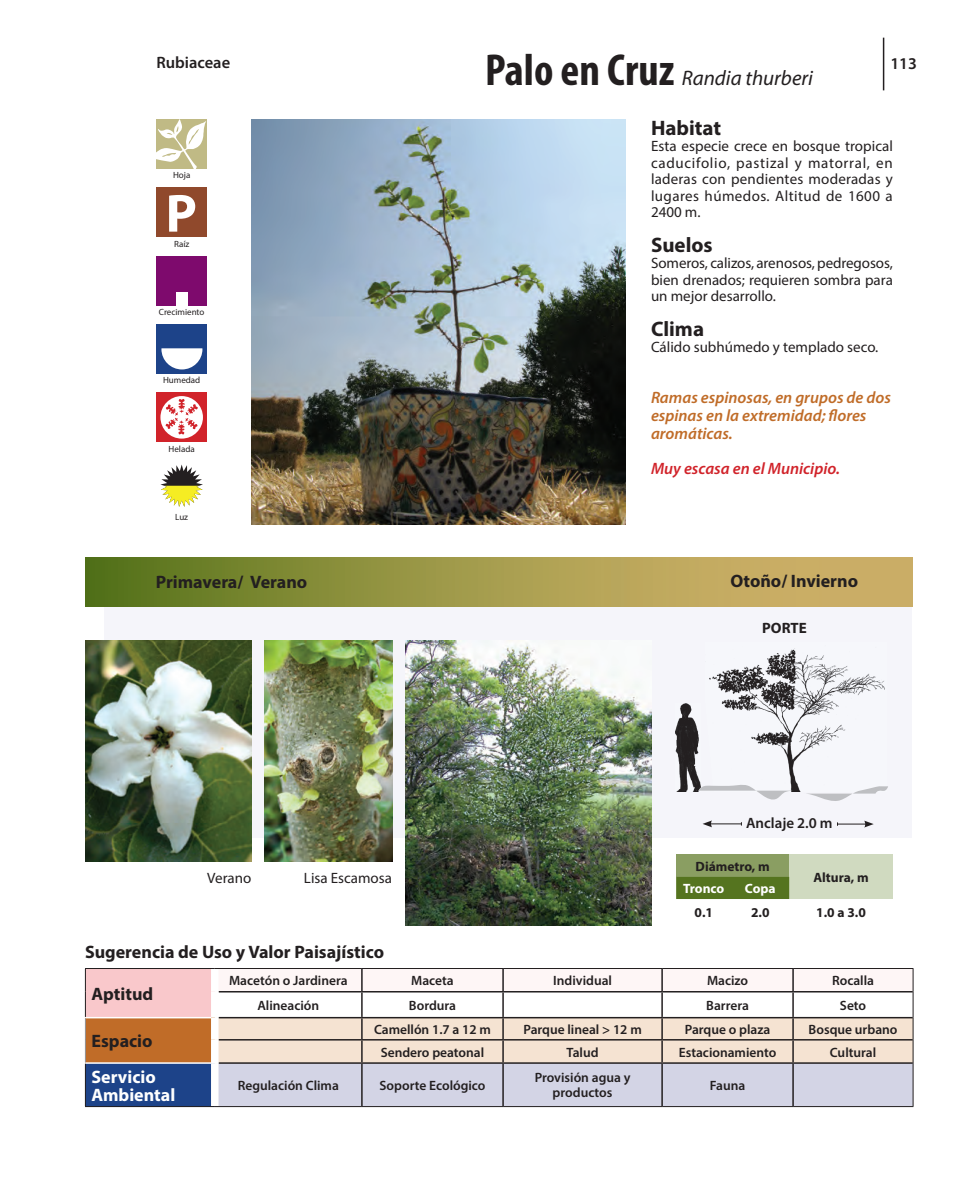
<style>
.page{position:relative;width:978px;height:1191px;background:#fff}
.page>*{position:absolute;margin:0;border:0;box-sizing:border-box;transform-origin:0 0}
.t1{font:700 54px "Myriad Pro";color:#fff}
.t2{font:italic 21px "Myriad Pro";color:#231f20}
.t3{font:700 21px "Myriad Pro";color:#231f20}
.t4{font:700 18px "Myriad Pro";color:#231f20}
.t5{font:700 18px/18px "Myriad Pro";color:#fff}
.t6{font:italic 600 16.5px/18px "Myriad Pro";color:#c06c28}
.t7{font:italic 600 16.5px "Myriad Pro";color:#d1232a}
.t8{font:600 16.5px "Myriad Pro";color:#231f20}
.t9{font:15px/16.5px "Myriad Pro";color:#231f20;text-align:justify}
.t10{font:600 15px "Myriad Pro";color:#231f20}
.t11{font:700 15px "Myriad Pro";color:#231f20}
.t12{font:600 13.5px/15px "Myriad Pro";color:#231f20;text-align:center}
.t13{font:700 13.5px "Myriad Pro";color:#231f20}
.t14{font:700 13.5px "Myriad Pro";letter-spacing:-.005em;color:#fff}
.t15{font:9px "Myriad Pro";color:#231f20}
.s1{font-weight:700;font-style:normal;font-stretch:condensed;font-size:45px}
</style>
<div class="page">
<div style="left:105px;top:600px;width:807px;height:238px;background:#f5f5fa"></div>
<svg style="left:85px;top:557px;width:827px;height:49px;background:#9e9849"></svg>
<img style="left:251px;top:119px;width:374px;height:406px">
<img style="left:85px;top:640px;width:166px;height:221px">
<img style="left:405px;top:640px;width:246px;height:285px">
<img style="left:264px;top:640px;width:128px;height:221px">
<hr style="left:710px;top:823px;width:31px;height:1px;background:#231f20">
<svg style="left:703px;top:820px;width:9px;height:7px"></svg>
<hr style="left:837px;top:823px;width:30px;height:1px;background:#231f20">
<svg style="left:864px;top:820px;width:10px;height:7px"></svg>
<div style="left:676px;top:854px;width:113px;height:23px;background:#8a9e62"></div>
<div style="left:789px;top:854px;width:104px;height:45px;background:#d0dac0"></div>
<div style="left:676px;top:877px;width:113px;height:22px;background:#55741f"></div>
<img style="left:717px;top:648px;width:168px;height:143px">
<svg style="left:803px;top:786px;width:85px;height:15px"></svg>
<div style="left:85px;top:968px;width:130px;height:49px;background:#f9c8cb"></div>
<div style="left:85px;top:1017px;width:130px;height:46px;background:#c06c28"></div>
<div style="left:85px;top:1063px;width:130px;height:43px;background:#1d4389"></div>
<div style="left:211px;top:969px;width:8px;height:22px;background:#fff"></div>
<div style="left:211px;top:991px;width:8px;height:26px;background:#fff"></div>
<div style="left:211px;top:1017px;width:8px;height:22px;background:#fff"></div>
<div style="left:211px;top:1039px;width:8px;height:24px;background:#fff"></div>
<div style="left:211px;top:1063px;width:8px;height:43px;background:#fff"></div>
<hr style="left:85px;top:1017px;width:126px;height:1px;background:#fff">
<hr style="left:85px;top:1062px;width:126px;height:1px;background:#fff">
<hr style="left:85px;top:968px;width:130px;height:1px;background:#231f20">
<svg style="left:85px;top:969px;width:1px;height:93px"></svg>
<svg style="left:215px;top:968px;width:699px;height:138px"></svg>
<hr style="left:85px;top:1063px;width:1px;height:43px;background:#231f20">
<hr style="left:913px;top:1063px;width:1px;height:43px;background:#231f20">
<hr style="left:85px;top:1106px;width:130px;height:1px;background:#231f20">
<hr style="left:215px;top:1106px;width:147px;height:1px;background:#231f20">
<hr style="left:362px;top:1106px;width:141px;height:1px;background:#231f20">
<hr style="left:503px;top:1106px;width:159px;height:1px;background:#231f20">
<hr style="left:662px;top:1106px;width:131px;height:1px;background:#231f20">
<hr style="left:793px;top:1106px;width:120px;height:1px;background:#231f20">
<div style="left:157px;top:256px;width:50px;height:49px;background:#7e0a6d"></div>
<div style="left:176px;top:292px;width:11px;height:13px;background:#fff"></div>
<div style="left:157px;top:187px;width:50px;height:50px;background:#90492c"></div>
<div style="left:157px;top:119px;width:50px;height:49px;background:#c0ba85"></div>
<div style="left:157px;top:324px;width:50px;height:49px;background:#1d4389"></div>
<div style="left:157px;top:393px;width:50px;height:49px;background:#d1232a"></div>
<svg style="left:160px;top:396px;width:43px;height:42px"></svg>
<svg style="left:160px;top:464px;width:43px;height:43px"></svg>
<svg style="left:161px;top:348px;width:41px;height:21px"></svg>
<svg style="left:675px;top:676px;width:120px;height:124px"></svg>
<svg style="left:156px;top:119px;width:50px;height:50px"></svg>
<hr style="left:883px;top:38px;width:1px;height:52px;background:#231f20">
<p class="t8" style="left:156px;top:52px;width:75px">Rubiaceae</p>
<p class="t15" style="left:173px;top:170px;width:19px">Hoja</p>
<h1 class="t1" style="left:166px;top:178px;width:33px">P</h1>
<p class="t15" style="left:174px;top:238px;width:17px">Raíz</p>
<p class="t15" style="left:159px;top:306px;width:47px">Crecimiento</p>
<p class="t15" style="left:163px;top:375px;width:39px">Humedad</p>
<p class="t15" style="left:169px;top:443px;width:28px">Helada</p>
<p class="t15" style="left:175px;top:512px;width:14px">Luz</p>
<h2 class="t2" style="left:485px;top:65px;width:329px"><span class="s1">Palo en Cruz</span> Randia thurberi</h2>
<p class="t8" style="left:890px;top:53px;width:28px">113</p>
<h2 class="t3" style="left:651px;top:114px;width:72px">Habitat</h2>
<p class="t9" style="left:651px;top:138px;width:243px">Esta especie crece en bosque tropical caducifolio, pastizal y matorral, en laderas con pendientes moderadas y lugares húmedos. Altitud de 1600 a 2400 m.</p>
<h2 class="t3" style="left:651px;top:231px;width:63px">Suelos</h2>
<p class="t9" style="left:651px;top:255px;width:243px">Someros, calizos, arenosos, pedregosos, bien drenados; requieren sombra para un mejor desarrollo.</p>
<h2 class="t3" style="left:651px;top:315px;width:55px">Clima</h2>
<p class="t9" style="left:651px;top:339px;width:229px">Cálido subhúmedo y templado seco.</p>
<p class="t6" style="left:651px;top:388px;width:242px">Ramas espinosas, en grupos de dos espinas en la extremidad; flores aromáticas.</p>
<p class="t7" style="left:651px;top:458px;width:191px">Muy escasa en el Municipio.</p>
<p class="t4" style="left:156px;top:570px;width:153px">Primavera/ Verano</p>
<p class="t4" style="left:730px;top:569px;width:129px">Otoño/ Invierno</p>
<p class="t11" style="left:762px;top:618px;width:46px">PORTE</p>
<p class="t9" style="left:207px;top:869px;width:46px">Verano</p>
<p class="t9" style="left:304px;top:869px;width:90px">Lisa Escamosa</p>
<p class="t10" style="left:746px;top:813px;width:88px">Anclaje 2.0 m</p>
<p class="t13" style="left:696px;top:857px;width:76px">Diámetro, m</p>
<p class="t13" style="left:813px;top:868px;width:57px">Altura, m</p>
<p class="t14" style="left:683px;top:879px;width:43px">Tronco</p>
<p class="t14" style="left:745px;top:879px;width:32px">Copa</p>
<p class="t13" style="left:694px;top:903px;width:20px">0.1</p>
<p class="t13" style="left:751px;top:903px;width:20px">2.0</p>
<p class="t13" style="left:816px;top:903px;width:51px">1.0 a 3.0</p>
<p class="t4" style="left:85px;top:940px;width:301px">Sugerencia de Uso y Valor Paisajístico</p>
<p class="t4" style="left:91px;top:982px;width:63px">Aptitud</p>
<p class="t12" style="left:229px;top:972px;width:120px">Macetón o Jardinera</p>
<p class="t12" style="left:411px;top:972px;width:44px">Maceta</p>
<p class="t12" style="left:553px;top:972px;width:60px">Individual</p>
<p class="t12" style="left:707px;top:972px;width:43px">Macizo</p>
<p class="t12" style="left:832px;top:972px;width:44px">Rocalla</p>
<p class="t12" style="left:257px;top:997px;width:63px">Alineación</p>
<p class="t12" style="left:409px;top:997px;width:49px">Bordura</p>
<p class="t12" style="left:706px;top:997px;width:44px">Barrera</p>
<p class="t12" style="left:840px;top:997px;width:28px">Seto</p>
<p class="t4" style="left:91px;top:1029px;width:63px">Espacio</p>
<p class="t12" style="left:374px;top:1021px;width:118px">Camellón 1.7 a 12 m</p>
<p class="t12" style="left:523px;top:1021px;width:120px">Parque lineal &gt; 12 m</p>
<p class="t12" style="left:685px;top:1021px;width:87px">Parque o plaza</p>
<p class="t12" style="left:809px;top:1021px;width:90px">Bosque urbano</p>
<p class="t12" style="left:381px;top:1044px;width:105px">Sendero peatonal</p>
<p class="t12" style="left:567px;top:1044px;width:34px">Talud</p>
<p class="t12" style="left:679px;top:1044px;width:99px">Estacionamiento</p>
<p class="t12" style="left:830px;top:1044px;width:48px">Cultural</p>
<p class="t5" style="left:91px;top:1067px;width:85px">Servicio<br>Ambiental</p>
<p class="t12" style="left:238px;top:1077px;width:103px">Regulación Clima</p>
<p class="t12" style="left:379px;top:1077px;width:107px">Soporte Ecológico</p>
<p class="t12" style="left:535px;top:1070px;width:97px">Provisión agua y productos</p>
<p class="t12" style="left:710px;top:1077px;width:37px">Fauna</p>
</div>
